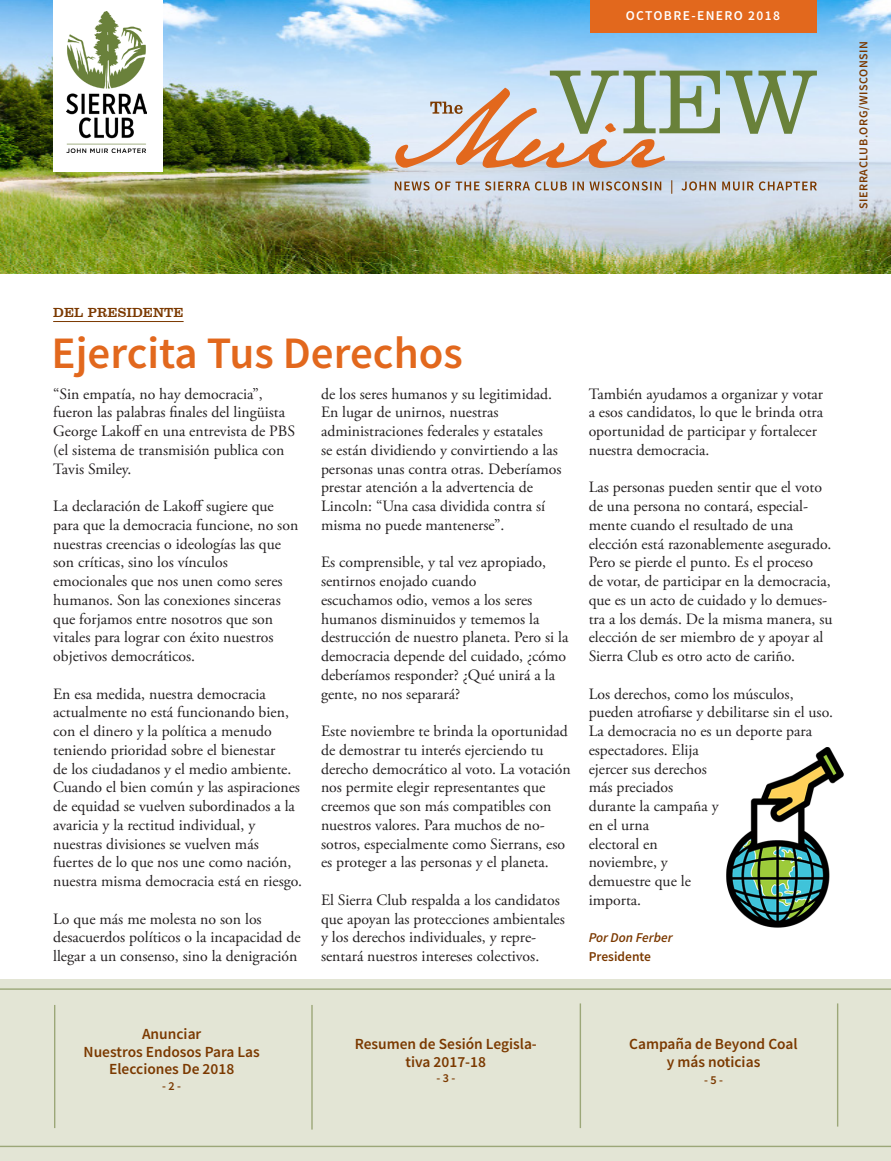
<style>
.page{position:relative;width:891px;height:1161px;background:#fff}
.page>*{position:absolute;margin:0;border:0;box-sizing:border-box;transform-origin:0 0}
.t1{font:600 45px "Source Sans Pro";color:#e2681d}
.Body_Text{font:15.75px/18.8px "Adobe Garamond Pro";color:#231f20}
.t2{font:600 15.45px/17.7px "Source Sans Pro";color:#7b3900;text-align:center}
.t3{font:600 13.5px "Source Sans Pro";letter-spacing:.1em;color:#fff}
.Department___Brown{font:13.5px "Clarendon BT";color:#7b3900}
.Author_Info{font:italic 600 13.5px "Source Sans Pro";color:#7b3900}
.Author_Info-2{font:600 13.5px "Source Sans Pro";color:#7b3900}
.t4{font:600 12.15px "Source Sans Pro";color:#7b3900}
.t5{font:600 12px "Source Sans Pro";letter-spacing:.05em;color:#7b3900}
</style>
<div class="page">
<div style="left:0;top:980px;width:891px;height:181px;background:#e3e5d5"></div>
<hr style="left:0;top:1146px;width:891px;height:1px;background:#9ca778">
<img style="left:0;top:0;width:891px;height:273px">
<div style="left:53px;top:0;width:109px;height:171px;background:#fff"></div>
<svg style="left:395px;top:180px;width:422px;height:14px;background:#bfbab9"></svg>
<svg style="left:395px;top:71px;width:422px;height:97px;background:#c8cac5"></svg>
<hr style="left:0;top:988px;width:891px;height:2px;background:#9ca778">
<div style="left:590px;top:0;width:227px;height:33px;background:#e2681d"></div>
<hr style="left:54px;top:1005px;width:1px;height:123px;background:#9ca778">
<hr style="left:311px;top:1005px;width:2px;height:125px;background:#9ca778">
<hr style="left:53px;top:321px;width:131px;height:1px;background:#7b3900">
<img style="left:727px;top:747px;width:116px;height:181px">
<hr style="left:580px;top:1003px;width:1px;height:125px;background:#9ca778">
<hr style="left:837px;top:1003px;width:1px;height:124px;background:#9ca778">
<img style="left:66px;top:12px;width:81px;height:141px">
<p class="t3" style="left:626px;top:7px;width:156px">OCTOBRE-ENERO 2018</p>
<p class="t5" style="left:856px;top:209px;width:170px;rotate:-90deg">SIERRACLUB.ORG/WISCONSIN</p>
<p class="Department___Brown" style="left:53px;top:304px;width:132px">DEL PRESIDENTE</p>
<p class="t1" style="left:52px;top:323px;width:413px">Ejercita Tus Derechos</p>
<p class="Body_Text" style="left:53px;top:385px;width:243px">“Sin empatía, no hay democracia”, fueron las palabras finales del lingüista George Lakoff en una entrevista de PBS (el sistema de transmisión publica con Tavis Smiley.</p>
<p class="Body_Text" style="left:53px;top:497px;width:247px">La declaración de Lakoff sugiere que para que la democracia funcione, no son nuestras creencias o ideologías las que son críticas, sino los vínculos</p>
<p class="Body_Text" style="left:53px;top:572px;width:231px">emocionales que nos unen como seres humanos. Son las conexiones sinceras que forjamos entre nosotros que son vitales para lograr con éxito nuestros objetivos democráticos.</p>
<p class="Body_Text" style="left:53px;top:685px;width:248px">En esa medida, nuestra democracia actualmente no está funcionando bien, con el dinero y la política a menudo teniendo prioridad sobre el bienestar<br>de los ciudadanos y el medio ambiente.<br>Cuando el bien común y las aspiraciones de equidad se vuelven subordinados a la avaricia y la rectitud individual, y</p>
<p class="Body_Text" style="left:53px;top:835px;width:250px">nuestras divisiones se vuelven más fuertes de lo que nos une como nación, nuestra misma democracia está en riesgo.</p>
<p class="Body_Text" style="left:53px;top:910px;width:249px">Lo que más me molesta no son los desacuerdos políticos o la incapacidad de llegar a un consenso, sino la denigración</p>
<p class="Body_Text" style="left:321px;top:385px;width:233px">de los seres humanos y su legitimidad.<br>En lugar de unirnos, nuestras</p>
<p class="Body_Text" style="left:321px;top:422px;width:242px">administraciones federales y estatales<br>se están dividiendo y convirtiendo a las personas unas contra otras. Deberíamos prestar atención a la advertencia de</p>
<p class="Body_Text" style="left:321px;top:497px;width:226px">Lincoln: “Una casa dividida contra sí misma no puede mantenerse”.</p>
<p class="Body_Text" style="left:321px;top:554px;width:227px">Es comprensible, y tal vez apropiado, sentirnos enojado cuando</p>
<p class="Body_Text" style="left:321px;top:591px;width:249px">escuchamos odio, vemos a los seres humanos disminuidos y tememos la destrucción de nuestro planeta. Pero si la democracia depende del cuidado, ¿cómo deberíamos responder? ¿Qué unirá a la gente, no nos separará?</p>
<p class="Body_Text" style="left:321px;top:722px;width:251px">Este noviembre te brinda la oportunidad de demostrar tu interés ejerciendo tu derecho democrático al voto. La votación nos permite elegir representantes que creemos que son más compatibles con nuestros valores. Para muchos de no&shy;sotros, especialmente como Sierrans, eso es proteger a las personas y el planeta.</p>
<p class="Body_Text" style="left:321px;top:891px;width:245px">El Sierra Club respalda a los candidatos que apoyan las protecciones ambientales y los derechos individuales, y repre&shy;sentará nuestros intereses colectivos.</p>
<p class="Body_Text" style="left:589px;top:385px;width:236px">También ayudamos a organizar y votar a esos candidatos, lo que le brinda otra oportunidad de participar y fortalecer nuestra democracia.</p>
<p class="Body_Text" style="left:589px;top:479px;width:245px">Las personas pueden sentir que el voto de una persona no contará, especial&shy;mente cuando el resultado de una elección está razonablemente asegurado.<br>Pero se pierde el punto. Es el proceso<br>de votar, de participar en la democracia, que es un acto de cuidado y lo demues&shy;tra a los demás. De la misma manera, su elección de ser miembro de y apoyar al Sierra Club es otro acto de cariño.</p>
<p class="Body_Text" style="left:589px;top:685px;width:246px">Los derechos, como los músculos, pueden atrofiarse y debilitarse sin el uso.<br>La democracia no es un deporte para</p>
<p class="Body_Text" style="left:589px;top:741px;width:120px">espectadores. Elija ejercer sus derechos más preciados</p>
<p class="Body_Text" style="left:589px;top:797px;width:132px">durante la campaña y en el urna</p>
<p class="Body_Text" style="left:589px;top:835px;width:71px">electoral en</p>
<p class="Body_Text" style="left:589px;top:854px;width:81px">noviembre, y</p>
<p class="Body_Text" style="left:589px;top:872px;width:104px">demuestre que le importa.</p>
<p class="Author_Info" style="left:589px;top:929px;width:85px">Por Don Ferber</p>
<p class="Author_Info-2" style="left:589px;top:948px;width:64px">Presidente</p>
<p class="t2" style="left:142px;top:1025px;width:61px">Anunciar</p>
<p class="t2" style="left:84px;top:1043px;width:178px">Nuestros Endosos Para Las<br>Elecciones De 2018</p>
<p class="t4" style="left:162px;top:1078px;width:20px">- 2 -</p>
<p class="t2" style="left:355px;top:1035px;width:184px">Resumen de Sesión Legisla&shy;tiva 2017-18</p>
<p class="t4" style="left:436px;top:1070px;width:20px">- 3 -</p>
<p class="t2" style="left:629px;top:1035px;width:170px">Campaña de Beyond Coal</p>
<p class="t2" style="left:667px;top:1052px;width:95px">y más noticias</p>
<p class="t4" style="left:704px;top:1072px;width:20px">- 5 -</p>
</div>
